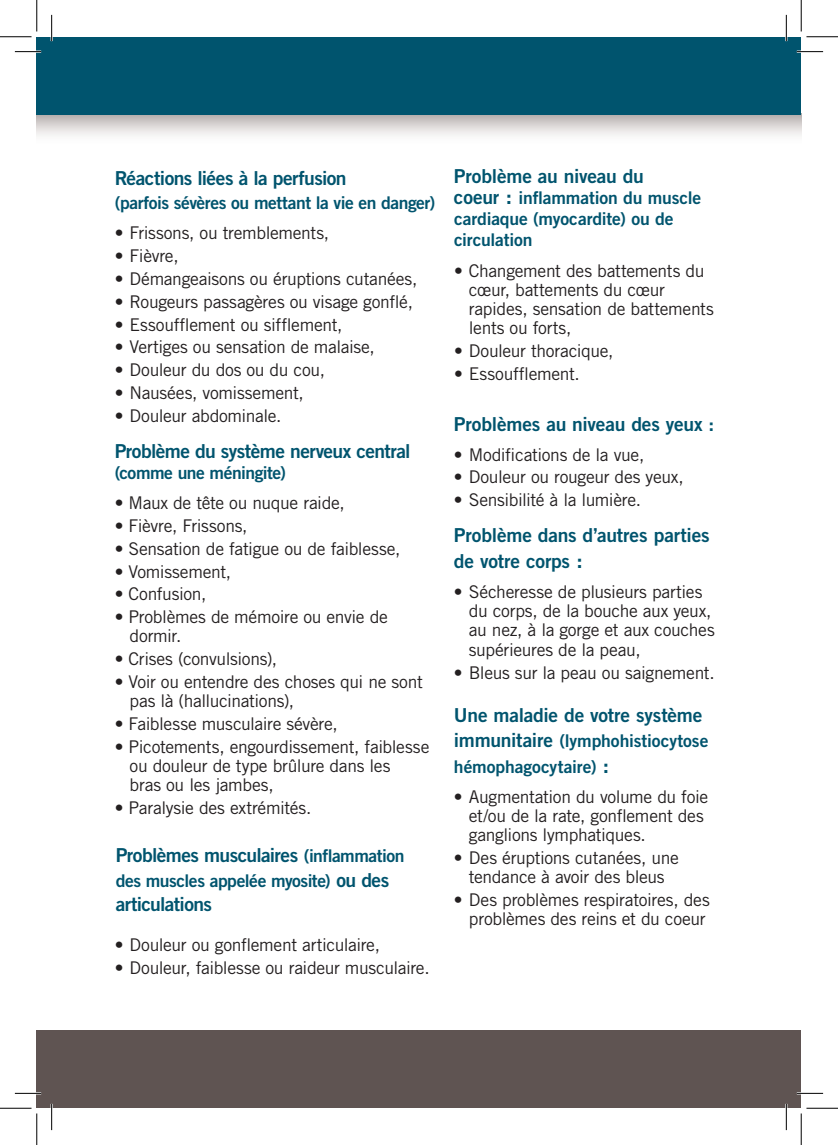
<style>
.page{position:relative;width:838px;height:1145px;background:#fff}
.page>*{position:absolute;margin:0;border:0;box-sizing:border-box;transform-origin:0 0}
.t1{font:19.25px/25.2px "Trade Gothic LT Pro Bd 2";letter-spacing:-.015em;color:#00546e}
.t2{font:19.25px "Trade Gothic LT Pro Bd 2";letter-spacing:-.035em;color:#00546e}
.t3{font:17.5px/19.2px "Trade Gothic LT Pro";letter-spacing:-.02em;color:#231f20}
.t4{font:17.5px/21px "Trade Gothic LT Pro Bd 2";letter-spacing:-.015em;color:#00546e}
.s1{font-size:17.5px}
.s2{font-size:19.25px}
.s3{font-size:21px}
</style>
<div class="page">
<svg style="left:37px;top:115px;width:764px;height:21px"></svg>
<div style="left:37px;top:1030px;width:764px;height:78px;background:#5f5452"></div>
<div style="left:37px;top:37px;width:764px;height:78px;background:#00546e"></div>
<hr style="left:15px;top:51px;width:26px;height:2px;background:#fff">
<hr style="left:796px;top:51px;width:27px;height:2px;background:#fff">
<hr style="left:15px;top:1092px;width:26px;height:2px;background:#fff">
<hr style="left:796px;top:1092px;width:27px;height:2px;background:#fff">
<hr style="left:51px;top:15px;width:2px;height:26px;background:#fff">
<hr style="left:51px;top:1104px;width:2px;height:26px;background:#fff">
<hr style="left:785px;top:15px;width:2px;height:26px;background:#fff">
<hr style="left:785px;top:1104px;width:2px;height:26px;background:#fff">
<svg style="left:15px;top:51px;width:26px;height:1px"></svg>
<svg style="left:796px;top:51px;width:27px;height:1px"></svg>
<svg style="left:15px;top:1093px;width:26px;height:1px"></svg>
<svg style="left:796px;top:1093px;width:27px;height:1px"></svg>
<svg style="left:51px;top:15px;width:1px;height:26px"></svg>
<svg style="left:51px;top:1104px;width:1px;height:26px"></svg>
<svg style="left:786px;top:15px;width:1px;height:26px"></svg>
<svg style="left:786px;top:1104px;width:1px;height:26px"></svg>
<hr style="left:0;top:36px;width:32px;height:1px;background:#000">
<hr style="left:806px;top:36px;width:31px;height:1px;background:#000">
<hr style="left:0;top:1108px;width:32px;height:1px;background:#000">
<hr style="left:806px;top:1108px;width:31px;height:1px;background:#000">
<hr style="left:36px;top:0;width:1px;height:31px;background:#000">
<hr style="left:36px;top:1113px;width:1px;height:32px;background:#000">
<hr style="left:800px;top:0;width:1px;height:31px;background:#000">
<hr style="left:800px;top:1113px;width:1px;height:32px;background:#000">
<p class="t1" style="left:115px;top:165px;width:233px">Réactions liées à la perfusion</p>
<p class="t4" style="left:115px;top:192px;width:322px">(parfois sévères ou mettant la vie en danger)</p>
<p class="t3" style="left:115px;top:223px;width:216px">• Frissons, ou tremblements,</p>
<p class="t3" style="left:115px;top:246px;width:65px">• Fièvre,</p>
<p class="t3" style="left:115px;top:269px;width:304px">• Démangeaisons ou éruptions cutanées,</p>
<p class="t3" style="left:115px;top:292px;width:300px">• Rougeurs passagères ou visage gonflé,</p>
<p class="t3" style="left:115px;top:314px;width:229px">• Essoufflement ou sifflement,</p>
<p class="t3" style="left:115px;top:337px;width:262px">• Vertiges ou sensation de malaise,</p>
<p class="t3" style="left:115px;top:360px;width:212px">• Douleur du dos ou du cou,</p>
<p class="t3" style="left:115px;top:383px;width:191px">• Nausées, vomissement,</p>
<p class="t3" style="left:115px;top:406px;width:168px">• Douleur abdominale.</p>
<p class="t1" style="left:115px;top:438px;width:297px">Problème du système nerveux central</p>
<p class="t4" style="left:115px;top:462px;width:173px">(comme une méningite)</p>
<p class="t3" style="left:115px;top:493px;width:231px">• Maux de tête ou nuque raide,</p>
<p class="t3" style="left:115px;top:516px;width:134px">• Fièvre, Frissons,</p>
<p class="t3" style="left:115px;top:539px;width:287px">• Sensation de fatigue ou de faiblesse,</p>
<p class="t3" style="left:115px;top:561px;width:118px">• Vomissement,</p>
<p class="t3" style="left:115px;top:584px;width:93px">• Confusion,</p>
<p class="t3" style="left:130px;top:607px;width:260px;text-indent:-15px">• Problèmes de mémoire ou envie de dormir.</p>
<p class="t3" style="left:115px;top:649px;width:164px">• Crises (convulsions),</p>
<p class="t3" style="left:130px;top:672px;width:295px;text-indent:-15px">• Voir ou entendre des choses qui ne sont pas là (hallucinations),</p>
<p class="t3" style="left:115px;top:714px;width:225px">• Faiblesse musculaire sévère,</p>
<p class="t3" style="left:130px;top:737px;width:301px;text-indent:-15px">• Picotements, engourdissement, faiblesse ou douleur de type brûlure dans les<br>bras ou les jambes,</p>
<p class="t3" style="left:115px;top:798px;width:198px">• Paralysie des extrémités.</p>
<p class="t1" style="left:116px;top:843px;width:290px">Problèmes musculaires <span class="s1">(inflammation</span></p>
<p class="t4" style="left:116px;top:870px;width:275px">des muscles appelée myosite) <span class="s2">ou des</span></p>
<p class="t2" style="left:116px;top:893px;width:98px">articulations</p>
<p class="t3" style="left:115px;top:935px;width:267px">• Douleur ou gonflement articulaire,</p>
<p class="t3" style="left:115px;top:958px;width:316px">• Douleur, faiblesse ou raideur musculaire.</p>
<p class="t1" style="left:454px;top:163px;width:191px">Problème au niveau du</p>
<p class="t4" style="left:454px;top:187px;width:249px"><span class="s2">coeur</span> <span class="s3">:</span> inflammation du muscle cardiaque (myocardite) ou de circulation</p>
<p class="t3" style="left:469px;top:260px;width:246px;text-indent:-15px">• Changement des battements du cœur, battements du cœur rapides, sensation de battements lents ou forts,</p>
<p class="t3" style="left:454px;top:341px;width:161px">• Douleur thoracique,</p>
<p class="t3" style="left:454px;top:364px;width:127px">• Essoufflement.</p>
<p class="t1" style="left:454px;top:412px;width:262px">Problèmes au niveau des yeux :</p>
<p class="t3" style="left:454px;top:444px;width:192px">• Modifications de la vue,</p>
<p class="t3" style="left:454px;top:467px;width:231px">• Douleur ou rougeur des yeux,</p>
<p class="t3" style="left:454px;top:490px;width:189px">• Sensibilité à la lumière.</p>
<p class="t1" style="left:454px;top:523px;width:257px">Problème dans d’autres parties de votre corps <span class="s3">:</span></p>
<p class="t3" style="left:469px;top:582px;width:247px;text-indent:-15px">• Sécheresse de plusieurs parties du corps, de la bouche aux yeux, au nez, à la gorge et aux couches supérieures de la peau,</p>
<p class="t3" style="left:454px;top:662px;width:262px">• Bleus sur la peau ou saignement.</p>
<p class="t1" style="left:454px;top:702px;width:250px">Une maladie de votre système</p>
<p class="t4" style="left:454px;top:728px;width:256px;line-height:25.2px"><span class="s2">immunitaire</span> (lymphohistiocytose hémophagocytaire) <span class="s3">:</span></p>
<p class="t3" style="left:469px;top:787px;width:241px;text-indent:-15px">• Augmentation du volume du foie et/ou de la rate, gonflement des ganglions lymphatiques.</p>
<p class="t3" style="left:454px;top:848px;width:226px;text-align:center">• Des éruptions cutanées, une tendance à avoir des bleus</p>
<p class="t3" style="left:454px;top:890px;width:257px;text-align:right">• Des problèmes respiratoires, des problèmes des reins et du coeur</p>
</div>
